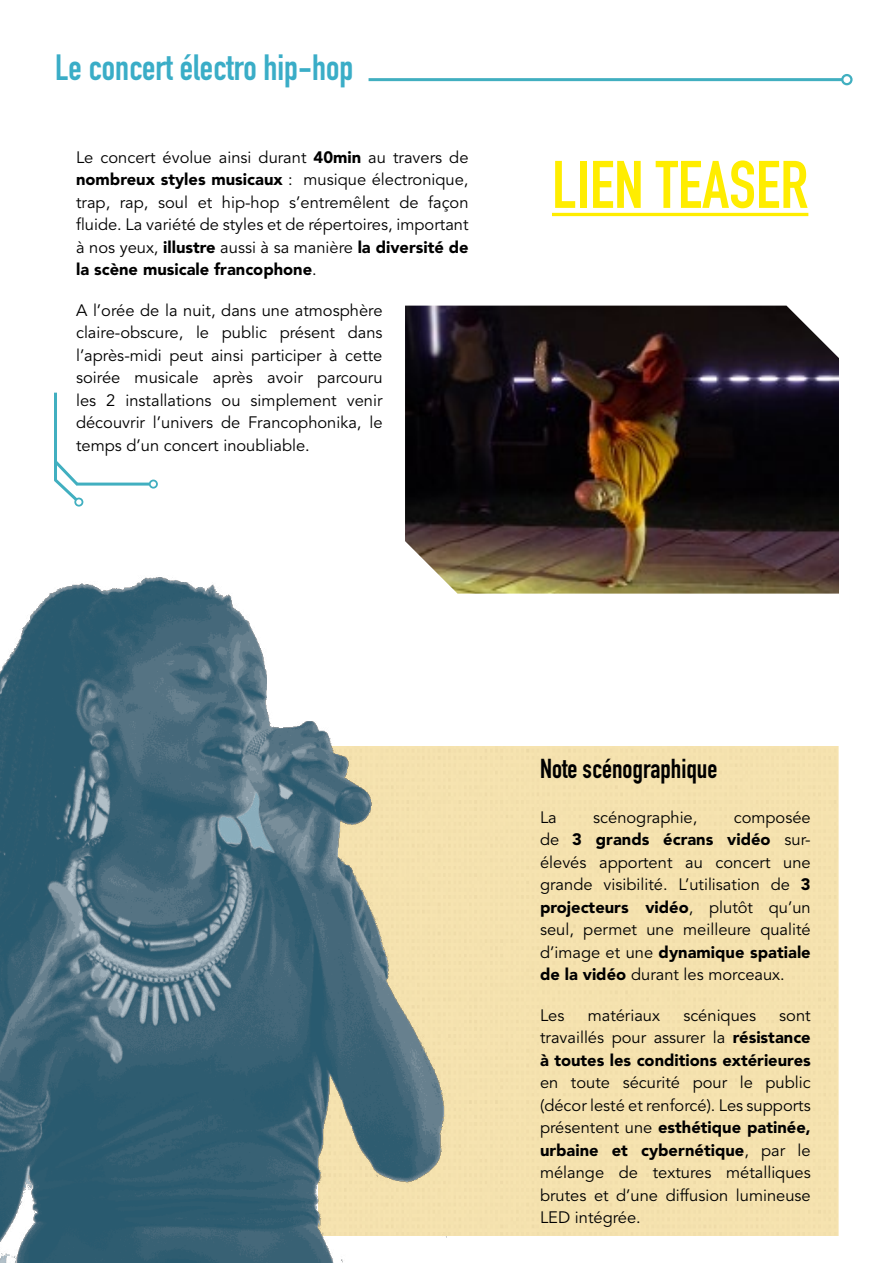
<style>
.page{position:relative;width:893px;height:1263px;background:#fff}
.page>*{position:absolute;margin:0;border:0;box-sizing:border-box;transform-origin:0 0}
.t1{font:700 66px "DIN Condensed";color:#ffed00}
.t2{font:700 36px "DIN Condensed";color:#3aadc7}
.t3{font:700 27px "DIN Condensed";color:#000}
.t4{font:16.5px/22.5px "Avenir LT Std";color:#000;text-align:justify}
.t5{font:900 16.5px/22.5px "Avenir LT Std";color:#000;text-align:justify}
.s1{font-weight:900}
.s2{font-weight:400}
</style>
<div class="page">
<img style="left:0;top:577px;width:518px;height:686px">
<hr style="left:54px;top:393px;width:3px;height:88px;background:#41afc0">
<div style="left:74px;top:498px;width:9px;height:9px;border:2px solid #41afc0;border-radius:50%"></div>
<svg style="left:54px;top:461px;width:28px;height:43px"></svg>
<hr style="left:77px;top:483px;width:73px;height:3px;background:#41afc0">
<div style="left:149px;top:480px;width:9px;height:9px;border:2px solid #41afc0;border-radius:50%"></div>
<img style="left:405px;top:306px;width:434px;height:288px">
<hr style="left:369px;top:78px;width:473px;height:3px;background:#41afc0">
<div style="left:841px;top:74px;width:12px;height:11px;border:2px solid #41afc0;border-radius:50%"></div>
<hr style="left:552px;top:213px;width:256px;height:3px;background:#ffed00">
<h2 class="t2" style="left:55px;top:43px;width:300px">Le concert électro hip-hop</h2>
<p class="t4" style="left:76px;top:146px;width:394px">Le concert évolue ainsi durant <span class="s1">40min</span> au travers de <span class="s1">nombreux styles musicaux</span> : musique électronique, trap, rap, soul et hip-hop s’entremêlent de façon fluide. La variété de styles et de répertoires, important à nos yeux, <span class="s1">illustre</span> aussi à sa manière <span class="s1">la diversité de la scène musicale francophone</span>.</p>
<p class="t4" style="left:76px;top:299px;width:308px">A l’orée de la nuit, dans une atmosphère claire-obscure, le public présent dans l’après-midi peut ainsi participer à cette soirée musicale après avoir parcouru les 2 installations ou simplement venir découvrir l’univers de Francophonika, le temps d’un concert inoubliable.</p>
<h1 class="t1" style="left:552px;top:140px;width:258px">LIEN TEASER</h1>
<h3 class="t3" style="left:540px;top:750px;width:179px">Note scénographique</h3>
<p class="t4" style="left:540px;top:806px;width:18px">La</p>
<p class="t4" style="left:593px;top:806px;width:106px">scénographie,</p>
<p class="t4" style="left:540px;top:806px;width:272px;text-indent:194px">composée de <span class="s1">3 grands écrans vidéo</span> sur&shy;élevés apportent au concert une grande visibilité. L’utilisation de <span class="s1">3 projecteurs vidéo</span>, plutôt qu’un seul, permet une meilleure qualité d’image et une <span class="s1">dynamique spatiale de la vidéo</span> durant les morceaux.</p>
<p class="t4" style="left:540px;top:1004px;width:26px">Les</p>
<p class="t4" style="left:588px;top:1004px;width:74px">matériaux</p>
<p class="t4" style="left:683px;top:1004px;width:74px">scéniques</p>
<p class="t5" style="left:540px;top:1004px;width:272px;text-indent:239px"><span class="s2">sont travaillés pour assurer la</span> résistance à toutes les conditions extérieures</p>
<p class="t4" style="left:540px;top:1072px;width:272px">en toute sécurité pour le public (décor lesté et renforcé). Les supports présentent une <span class="s1">esthétique patinée, urbaine et cybernétique</span>, par le mélange de textures métalliques brutes et d’une diffusion lumineuse LED intégrée.</p>
</div>
